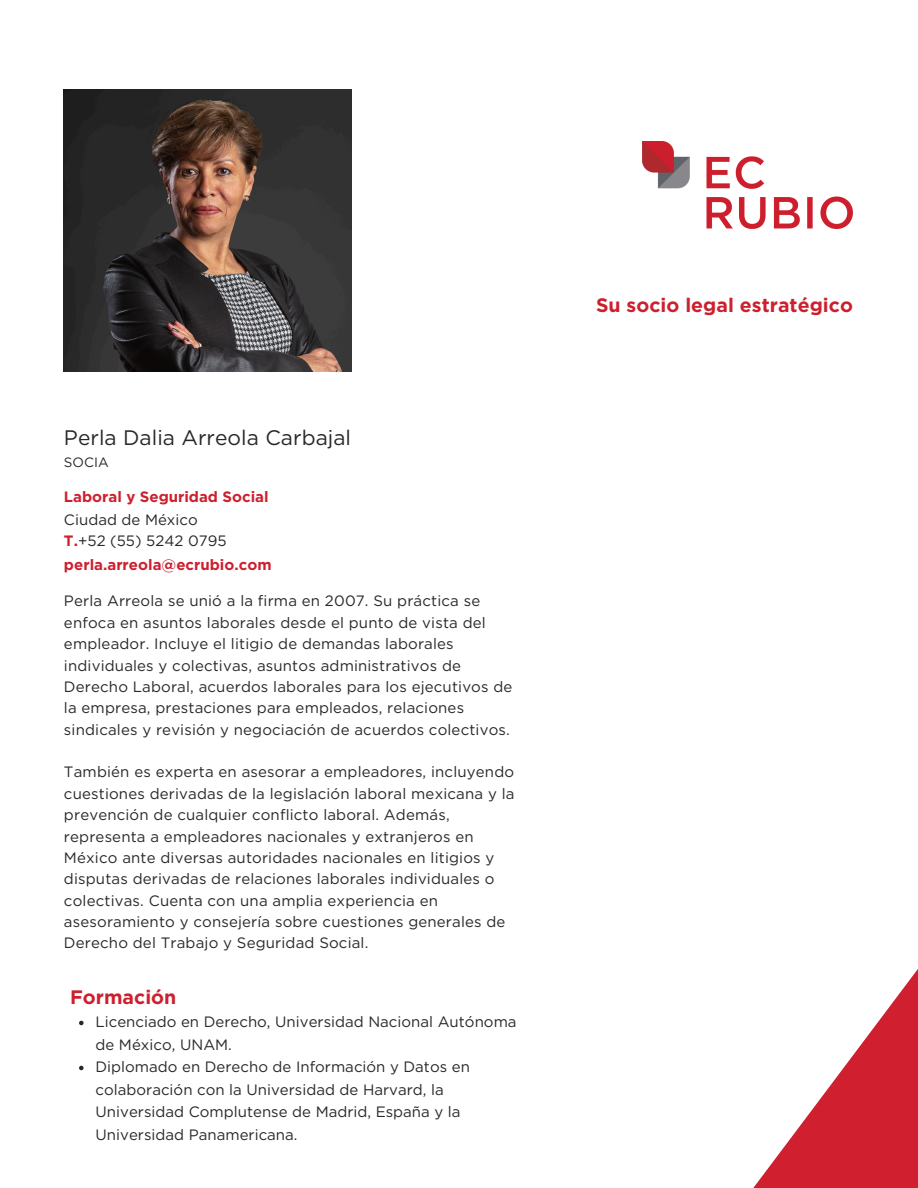
<style>
.page{position:relative;width:918px;height:1188px;background:#fff}
.page>*{position:absolute;margin:0;border:0;box-sizing:border-box;transform-origin:0 0}
.t1{font:21px "Gotham";color:#282827}
.t2{font:700 19.5px "Gotham";color:#cd202f}
.t3{font:15px/21.3px "Gotham";letter-spacing:.01em;color:#282827}
.t4{font:700 15px "Gotham";color:#cd202f}
.t5{font:13.5px "Gotham";color:#282827}
.s1{font-weight:700;color:#cd202f}
</style>
<div class="page">
<svg style="left:753px;top:969px;width:165px;height:219px"></svg>
<img style="left:642px;top:142px;width:211px;height:86px">
<svg style="left:79px;top:1021px;width:5px;height:4px"></svg>
<svg style="left:79px;top:1066px;width:5px;height:4px"></svg>
<img style="left:64px;top:90px;width:288px;height:281px">
<p class="t1" style="left:64px;top:425px;width:289px">Perla Dalia Arreola Carbajal</p>
<p class="t5" style="left:64px;top:454px;width:46px">SOCIA</p>
<p class="t4" style="left:64px;top:488px;width:206px">Laboral y Seguridad Social</p>
<p class="t3" style="left:64px;top:509px;width:135px">Ciudad de México</p>
<h3 class="t3" style="left:64px;top:530px;width:164px"><span class="s1">T.</span>+52 (55) 5242 0795</h3>
<p class="t4" style="left:64px;top:555px;width:209px">perla.arreola@ecrubio.com</p>
<h2 class="t3" style="left:64px;top:590px;width:450px">Perla Arreola se unió a la firma en 2007. Su práctica se enfoca en asuntos laborales desde el punto de vista del empleador. Incluye el litigio de demandas laborales individuales y colectivas, asuntos administrativos de Derecho Laboral, acuerdos laborales para los ejecutivos de la empresa, prestaciones para empleados, relaciones sindicales y revisión y negociación de acuerdos colectivos.</h2>
<h3 class="t3" style="left:64px;top:761px;width:452px">También es experta en asesorar a empleadores, incluyendo cuestiones derivadas de la legislación laboral mexicana y la prevención de cualquier conflicto laboral. Además, representa a empleadores nacionales y extranjeros en México ante diversas autoridades nacionales en litigios y disputas derivadas de relaciones laborales individuales o colectivas. Cuenta con una amplia experiencia en asesoramiento y consejería sobre cuestiones generales de Derecho del Trabajo y Seguridad Social.</h3>
<p class="t2" style="left:70px;top:985px;width:108px">Formación</p>
<p class="t3" style="left:96px;top:1011px;width:423px;line-height:22.5px">Licenciado en Derecho, Universidad Nacional Autónoma de México, UNAM.</p>
<h1 class="t3" style="left:96px;top:1056px;width:376px;line-height:22.5px">Diplomado en Derecho de Información y Datos en colaboración con la Universidad de Harvard, la Universidad Complutense de Madrid, España y la Universidad Panamericana.</h1>
<p class="t2" style="left:596px;top:293px;width:258px">Su socio legal estratégico</p>
</div>
